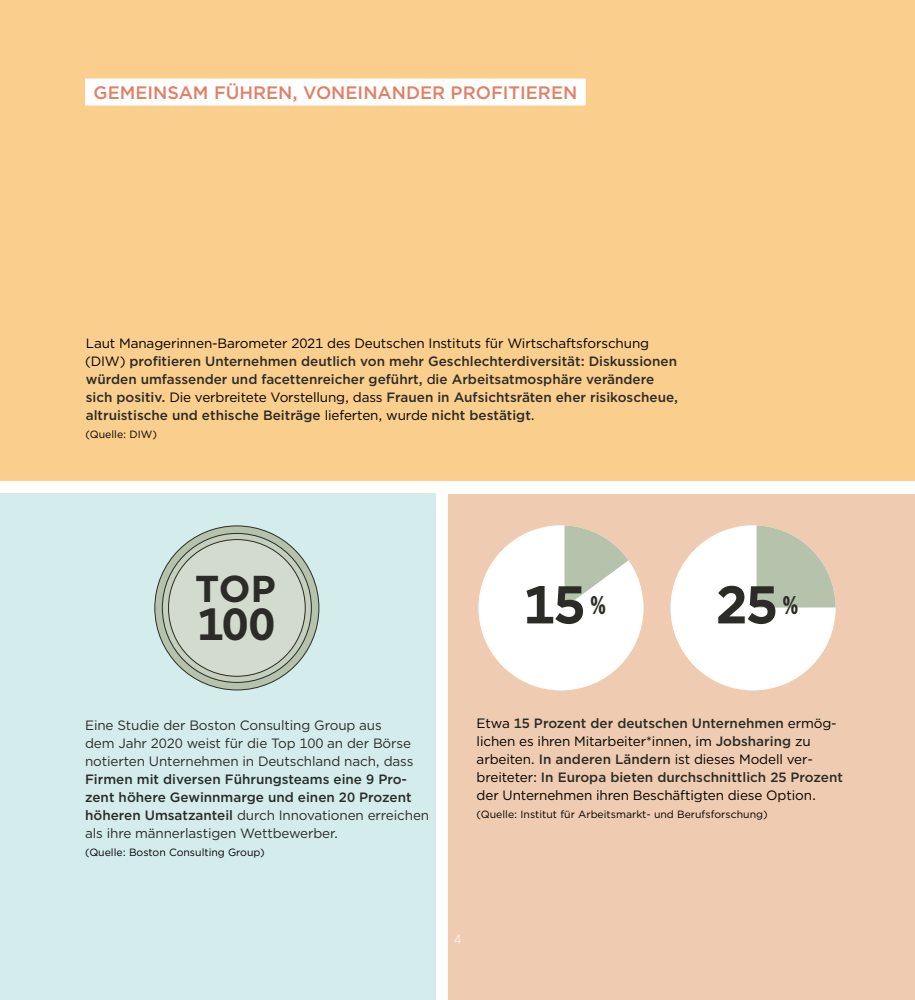
<style>
.page{position:relative;width:915px;height:1000px;background:#fff}
.page>*{position:absolute;margin:0;border:0;box-sizing:border-box;transform-origin:0 0}
.t1{font:700 52.95px "Gotham";color:#2b2b27}
.t2{font:700 44.85px "Gotham";color:#2b2b27}
.t3{font:700 37.35px "Gotham";color:#2b2b27}
.t4{font:500 18px "Gotham";color:#e28065}
.t5{font:500 13.5px/18px "Gotham";color:#2b2b27}
.t6{font:13.5px/18px "Gotham";letter-spacing:-.01em;color:#000}
.t7{font:13.5px/18px "Gotham";letter-spacing:-.01em;color:#2b2b27}
.t8{font:300 13.5px "Gotham Narrow";color:#fff}
.t9{font:10.5px "Gotham";color:#000}
.s1{font-weight:400;color:#000}
.s2{font-weight:400}
.s3{font-weight:500;color:#2b2b27}
</style>
<div class="page">
<div style="left:0;top:493px;width:435px;height:506px;background:#d4edec"></div>
<div style="left:448px;top:494px;width:466px;height:505px;background:#efccb1"></div>
<div style="left:0;top:0;width:914px;height:480px;background:#face8d"></div>
<div style="left:85px;top:78px;width:500px;height:27px;background:#fff"></div>
<svg style="left:155px;top:526px;width:164px;height:163px;background:#a5b19d"></svg>
<svg style="left:162px;top:533px;width:149px;height:149px;background:#acb5a5"></svg>
<div style="left:168px;top:539px;width:137px;height:137px;background:#d3dbce;border-radius:50%"></div>
<div style="left:478px;top:525px;width:165px;height:165px;background:#fff;border-radius:50%"></div>
<svg style="left:564px;top:525px;width:79px;height:148px"></svg>
<div style="left:670px;top:525px;width:165px;height:165px;background:#fff;border-radius:50%"></div>
<svg style="left:756px;top:525px;width:79px;height:165px"></svg>
<h3 class="t4" style="left:94px;top:81px;width:485px">GEMEINSAM FÜHREN, VONEINANDER PROFITIEREN</h3>
<p class="t5" style="left:85px;top:334px;width:594px"><span class="s1">Laut Managerinnen-Barometer 2021 des Deutschen Instituts für Wirtschaftsforschung (DIW)</span> profitieren Unternehmen deutlich von mehr Geschlechterdiversität: Diskussionen würden umfassender und facettenreicher geführt, <span class="s1">d</span>ie Arbeitsatmosphäre verändere sich positiv. <span class="s1">Die verbreitete Vorstellung, dass</span> Frauen in Aufsichtsräten eher risikoscheue, altruistische und ethische Beiträge <span class="s1">lieferten, wurde</span> nicht bestätigt<span class="s1">.</span></p>
<p class="t9" style="left:86px;top:428px;width:73px">(Quelle: DIW)</p>
<h3 class="t3" style="left:195px;top:563px;width:82px">TOP</h3>
<h2 class="t2" style="left:197px;top:594px;width:80px">100</h2>
<h1 class="t1" style="left:523px;top:569px;width:84px">15 <sup>%</sup></h1>
<h1 class="t1" style="left:715px;top:569px;width:84px">25 <sup>%</sup></h1>
<p class="t7" style="left:85px;top:715px;width:330px">Eine Studie der Boston Consulting Group aus dem Jahr 2020 weist für die Top 100 an der Börse notierten Unternehmen in Deutschland nach, dass</p>
<p class="t5" style="left:85px;top:769px;width:345px">Firmen mit diversen Führungsteams eine 9 Pro&shy;zent höhere Gewinnmarge und einen 20 Prozent höheren Umsatzanteil <span class="s2">durch Innovationen erreichen als ihre männerlastigen Wettbewerber.</span></p>
<p class="t9" style="left:85px;top:845px;width:181px">(Quelle: Boston Consulting Group)</p>
<p class="t6" style="left:476px;top:714px;width:368px">Etwa <span class="s3">15 Prozent der deutschen Unternehmen</span> ermög&shy;lichen es ihren Mitarbeiter*innen, im <span class="s3">Jobsharing</span> zu arbeiten. <span class="s3">In anderen Ländern</span> ist dieses Modell ver&shy;breiteter: <span class="s3">In Europa bieten durchschnittlich 25 Prozent </span>der Unternehmen ihren Beschäftigten diese Option.</p>
<p class="t9" style="left:476px;top:807px;width:292px">(Quelle: Institut für Arbeitsmarkt- und Berufsforschung)</p>
<p class="t8" style="left:453px;top:930px;width:9px">4</p>
</div>
